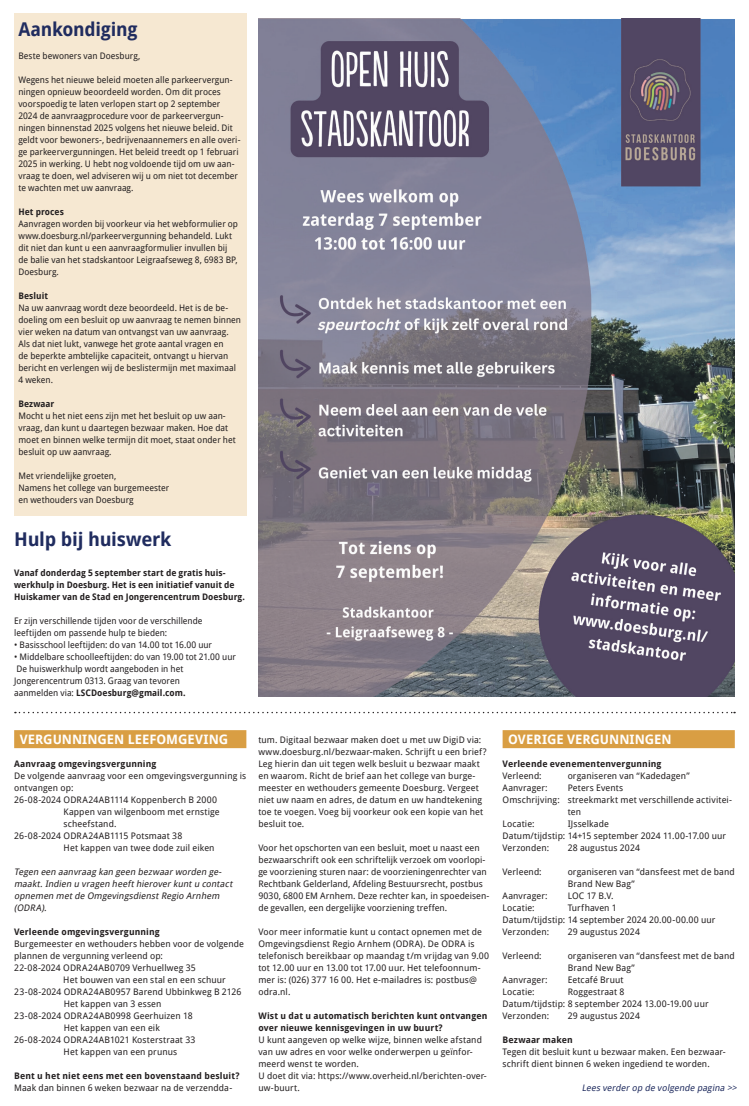
<style>
.page{position:relative;width:749px;height:1106px;background:#fff}
.page>*{position:absolute;margin:0;border:0;box-sizing:border-box;transform-origin:0 0}
.t1{font:700 19px "Droid Sans";letter-spacing:-.015em;color:#202c5f}
.t2{font:700 13px "Droid Sans";color:#fff}
.t3{font:9px/12px "Droid Sans";letter-spacing:.01em;color:#231f20}
.t4{font:700 9px/12px "Droid Sans";letter-spacing:.01em;color:#231f20}
.t5{font:italic 9px/12px "Droid Sans";color:#231f20}
.t6{font:italic 9px "Droid Sans";color:#202c5f}
.s1{font-weight:700}
</style>
<div class="page">
<div style="left:14px;top:13px;width:232px;height:503px;background:#f6e8d2"></div>
<div style="left:14px;top:730px;width:232px;height:18px;background:#d99e43"></div>
<div style="left:502px;top:730px;width:232px;height:18px;background:#d99e43"></div>
<img style="left:258px;top:18px;width:476px;height:678px">
<svg style="left:15px;top:712px;width:719px;height:1px"></svg>
<h1 class="t1" style="left:18px;top:15px;width:121px">Aankondiging</h1>
<p class="t3" style="left:18px;top:50px;width:123px">Beste bewoners van Doesburg,</p>
<p class="t3" style="left:18px;top:74px;width:223px">Wegens het nieuwe beleid moeten alle parkeervergun&shy;ningen opnieuw beoordeeld worden. Om dit proces voorspoedig te laten verlopen start op 2 september 2024 de aanvraagprocedure voor de parkeervergun&shy;ningen binnenstad 2025 volgens het nieuwe beleid. Dit geldt voor bewoners-, bedrijvenaannemers en alle overi&shy;ge parkeervergunningen. Het beleid treedt op 1 februari 2025 in werking. U hebt nog voldoende tijd om uw aan&shy;vraag te doen, wel adviseren wij u om niet tot december te wachten met uw aanvraag.</p>
<p class="t4" style="left:18px;top:206px;width:47px">Het proces</p>
<p class="t3" style="left:18px;top:217px;width:221px">Aanvragen worden bij voorkeur via het webformulier op www.doesburg.nl/parkeervergunning behandeld. Lukt dit niet dan kunt u een aanvraagformulier invullen bij de balie van het stadskantoor Leigraafseweg 8, 6983 BP, Doesburg.</p>
<p class="t4" style="left:18px;top:289px;width:31px">Besluit</p>
<p class="t3" style="left:18px;top:301px;width:224px">Na uw aanvraag wordt deze beoordeeld. Het is de be&shy;doeling om een besluit op uw aanvraag te nemen binnen vier weken na datum van ontvangst van uw aanvraag.<br>Als dat niet lukt, vanwege het grote aantal vragen en<br>de beperkte ambtelijke capaciteit, ontvangt u hiervan bericht en verlengen wij de beslistermijn met maximaal 4 weken.</p>
<p class="t4" style="left:18px;top:397px;width:37px">Bezwaar</p>
<p class="t3" style="left:18px;top:409px;width:219px">Mocht u het niet eens zijn met het besluit op uw aan&shy;vraag, dan kunt u daartegen bezwaar maken. Hoe dat moet en binnen welke termijn dit moet, staat onder het besluit op uw aanvraag.</p>
<p class="t3" style="left:18px;top:469px;width:152px">Met vriendelijke groeten,<br>Namens het college van burgemeester en wethouders van Doesburg</p>
<h1 class="t1" style="left:14px;top:526px;width:159px">Hulp bij huiswerk</h1>
<p class="t4" style="left:14px;top:567px;width:232px">Vanaf donderdag 5 september start de gratis huis&shy;werkhulp in Doesburg. Het is een initiatief vanuit de<br>Huiskamer van de Stad en Jongerencentrum Doesburg.</p>
<p class="t3" style="left:14px;top:615px;width:190px">Er zijn verschillende tijden voor de verschillende leeftijden om passende hulp te bieden:</p>
<p class="t3" style="left:14px;top:638px;width:199px">• Basisschool leeftijden: do van 14.00 tot 16.00 uur</p>
<p class="t3" style="left:14px;top:650px;width:223px">• Middelbare schoolleeftijden: do van 19.00 tot 21.00 uur De huiswerkhulp wordt aangeboden in het Jongerencentrum 0313. Graag van tevoren<br>aanmelden via: <span class="s1">LSCDoesburg@gmail.com.</span></p>
<h2 class="t2" style="left:20px;top:730px;width:210px">VERGUNNINGEN LEEFOMGEVING</h2>
<p class="t4" style="left:14px;top:758px;width:144px">Aanvraag omgevingsvergunning</p>
<p class="t3" style="left:14px;top:769px;width:233px">De volgende aanvraag voor een omgevingsvergunning is</p>
<p class="t3" style="left:14px;top:781px;width:61px">ontvangen op:</p>
<p class="t3" style="left:14px;top:793px;width:204px">26-08-2024 ODRA24AB1114 Koppenberch B 2000</p>
<p class="t3" style="left:64px;top:805px;width:157px">Kappen van wilgenboom met ernstige</p>
<p class="t3" style="left:64px;top:817px;width:54px">scheefstand.</p>
<p class="t3" style="left:14px;top:829px;width:169px">26-08-2024 ODRA24AB1115 Potsmaat 38</p>
<p class="t3" style="left:64px;top:841px;width:152px">Het kappen van twee dode zuil eiken</p>
<p class="t5" style="left:14px;top:866px;width:222px">Tegen een aanvraag kan geen bezwaarworden ge&shy;maakt.Indien u vragen heefthieroverkuntu contact opnemen metde OmgevingsdienstRegio Arnhem (ODRA).</p>
<p class="t4" style="left:14px;top:926px;width:147px">Verleende omgevingsvergunning</p>
<p class="t3" style="left:14px;top:937px;width:231px">Burgemeester en wethouders hebben voor de volgende</p>
<p class="t3" style="left:14px;top:949px;width:150px">plannen de vergunning verleend op:</p>
<p class="t3" style="left:14px;top:961px;width:183px">22-08-2024 ODRA24AB0709 Verhuellweg 35</p>
<p class="t3" style="left:63px;top:973px;width:164px">Het bouwen van een stal en een schuur</p>
<p class="t3" style="left:14px;top:985px;width:228px">23-08-2024 ODRA24AB0957 Barend Ubbinkweg B 2126</p>
<p class="t3" style="left:64px;top:997px;width:99px">Het kappen van 3 essen</p>
<p class="t3" style="left:14px;top:1009px;width:180px">23-08-2024 ODRA24AB0998 Geerhuizen 18</p>
<p class="t3" style="left:64px;top:1021px;width:98px">Het kappen van een eik</p>
<p class="t3" style="left:14px;top:1033px;width:183px">26-08-2024 ODRA24AB1021 Kosterstraat 33</p>
<p class="t3" style="left:64px;top:1045px;width:115px">Het kappen van een prunus</p>
<p class="t4" style="left:14px;top:1069px;width:227px">Bent u het niet eens met een bovenstaand besluit?</p>
<p class="t3" style="left:14px;top:1081px;width:219px">Maak dan binnen 6 weken bezwaar na de verzendda-</p>
<p class="t3" style="left:258px;top:733px;width:230px">tum. Digitaal bezwaar maken doet u met uw DigiD via: www.doesburg.nl/bezwaar-maken. Schrijft u een brief?<br>Leg hierin dan uit tegen welk besluit u bezwaar maakt en waarom. Richt de brief aan het college van burge&shy;meester en wethouders gemeente Doesburg. Vergeet niet uw naam en adres, de datum en uw handtekening toe te voegen. Voeg bij voorkeur ook een kopie van het besluit toe.</p>
<p class="t3" style="left:258px;top:841px;width:232px">Voor het opschorten van een besluit, moet u naast een bezwaarschrift ook een schriftelijk verzoek om voorlopi&shy;ge voorziening sturen naar: de voorzieningenrechter van Rechtbank Gelderland, Afdeling Bestuursrecht, postbus 9030, 6800 EM Arnhem. Deze rechter kan, in spoedeisen&shy;de gevallen, een dergelijke voorziening treffen.</p>
<p class="t3" style="left:258px;top:925px;width:232px">Voor meer informatie kunt u contact opnemen met de Omgevingsdienst Regio Arnhem (ODRA). De ODRA is telefonisch bereikbaar op maandag t/m vrijdag van 9.00 tot 12.00 uur en 13.00 tot 17.00 uur. Het telefoonnum&shy;mer is: (026) 377 16 00. Het e-mailadres is: postbus@ odra.nl.</p>
<p class="t4" style="left:258px;top:1009px;width:230px">Wist u dat u automatisch berichten kunt ontvangen over nieuwe kennisgevingen in uw buurt?</p>
<p class="t3" style="left:258px;top:1033px;width:230px">U kunt aangeven op welke wijze, binnen welke afstand van uw adres en voor welke onderwerpen u geïnfor&shy;meerd wenst te worden.<br>U doet dit via: https://www.overheid.nl/berichten-over&shy;uw-buurt.</p>
<h2 class="t2" style="left:508px;top:730px;width:165px">OVERIGE VERGUNNINGEN</h2>
<p class="t4" style="left:502px;top:758px;width:160px">Verleende evenementenvergunning</p>
<p class="t3" style="left:502px;top:769px;width:41px">Verleend:</p>
<p class="t3" style="left:567px;top:769px;width:123px">organiseren van “Kadedagen”</p>
<p class="t3" style="left:502px;top:781px;width:47px">Aanvrager:</p>
<p class="t3" style="left:567px;top:781px;width:57px">Peters Events</p>
<p class="t3" style="left:502px;top:793px;width:231px">Omschrijving: streekmarkt met verschillende activitei-</p>
<p class="t3" style="left:567px;top:805px;width:15px">ten</p>
<p class="t3" style="left:502px;top:817px;width:34px">Locatie:</p>
<p class="t3" style="left:502px;top:817px;width:225px;text-indent:65px">IJsselkade<br>Datum/tijdstip: 14+15 september 2024 11.00-17.00 uur<br>Verzonden:</p>
<p class="t3" style="left:567px;top:841px;width:74px">28 augustus 2024</p>
<p class="t3" style="left:502px;top:865px;width:41px">Verleend:</p>
<p class="t3" style="left:567px;top:865px;width:169px">organiseren van “dansfeest met de band<br>Brand New Bag”</p>
<p class="t3" style="left:502px;top:889px;width:47px">Aanvrager:</p>
<p class="t3" style="left:567px;top:889px;width:47px">LOC 17 B.V.</p>
<p class="t3" style="left:502px;top:901px;width:34px">Locatie:</p>
<p class="t3" style="left:502px;top:901px;width:214px;text-indent:65px">Turfhaven 1<br>Datum/tijdstip: 14 september 2024 20.00-00.00 uur<br>Verzonden:</p>
<p class="t3" style="left:567px;top:925px;width:74px">29 augustus 2024</p>
<p class="t3" style="left:502px;top:949px;width:41px">Verleend:</p>
<p class="t3" style="left:567px;top:949px;width:169px">organiseren van “dansfeest met de band<br>Brand New Bag”</p>
<p class="t3" style="left:502px;top:973px;width:47px">Aanvrager:</p>
<p class="t3" style="left:567px;top:973px;width:57px">Eetcafé Bruut</p>
<p class="t3" style="left:502px;top:985px;width:34px">Locatie:</p>
<p class="t3" style="left:502px;top:985px;width:207px;text-indent:65px">Roggestraat 8<br>Datum/tijdstip: 8 september 2024 13.00-19.00 uur<br>Verzonden:</p>
<p class="t3" style="left:567px;top:1009px;width:74px">29 augustus 2024</p>
<p class="t4" style="left:502px;top:1033px;width:72px">Bezwaar maken</p>
<p class="t3" style="left:502px;top:1045px;width:224px">Tegen dit besluit kunt u bezwaar maken. Een bezwaar&shy;schrift dient binnen 6 weken ingediend te worden.</p>
<p class="t6" style="left:581px;top:1082px;width:159px">Lees verderop de volgende pagina &gt;&gt;</p>
</div>
